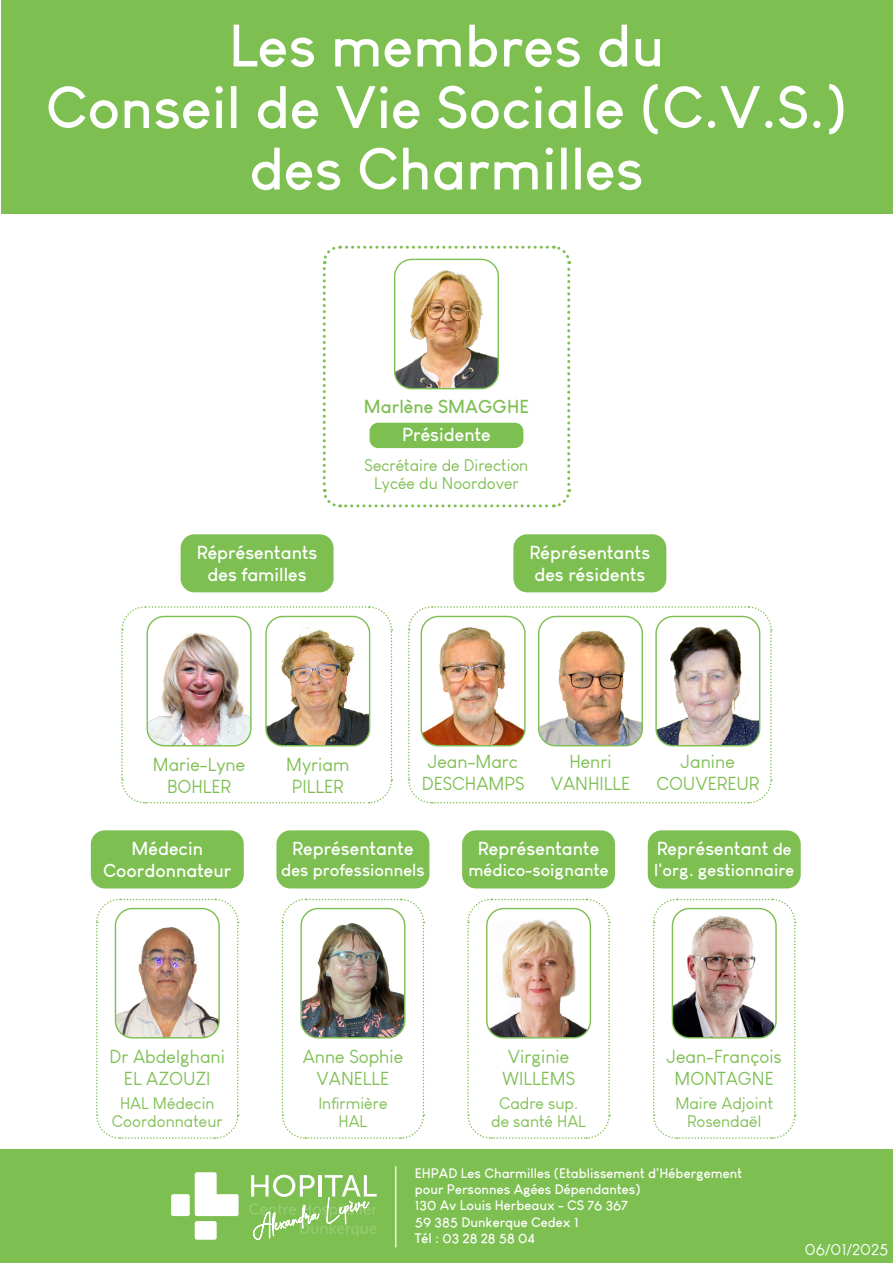
<style>
.page{position:relative;width:893px;height:1263px;background:#fff}
.page>*{position:absolute;margin:0;border:0;box-sizing:border-box;transform-origin:0 0}
.t1{font:700 58.5px "Louis George Cafe";color:#fff}
.t2{font:18.45px/22.2px "Louis George Cafe";color:#7ebf52;text-align:center}
.t3{font:700 18.45px "Louis George Cafe";color:#fff}
.t4{font:700 18.45px "Louis George Cafe";color:#7ebf52}
.t5{font:700 17.1px "Louis George Cafe";color:#fff}
.t6{font:16.5px "Louis George Cafe";color:#7ebf52}
.t7{font:16.5px "Louis George Cafe";color:#fff}
.t8{font:700 13.5px "Louis George Cafe";color:#fff}
.s1{font-size:17.1px}
</style>
<div class="page">
<div style="left:1px;top:0;width:892px;height:213px;background:#7ebf52"></div>
<svg style="left:322px;top:245px;width:250px;height:263px"></svg>
<img style="left:395px;top:259px;width:103px;height:130px">
<div style="left:394px;top:259px;width:105px;height:130px;border:1px solid #7ebf52;border-radius:17px"></div>
<div style="left:91px;top:830px;width:153px;height:58px;background:#7ebf52;border-radius:14px"></div>
<svg style="left:96px;top:898px;width:143px;height:241px"></svg>
<img style="left:115px;top:908px;width:104px;height:130px">
<div style="left:115px;top:908px;width:105px;height:130px;border:1px solid #7ebf52;border-radius:17px"></div>
<div style="left:276px;top:830px;width:153px;height:58px;background:#7ebf52;border-radius:14px"></div>
<svg style="left:281px;top:898px;width:144px;height:241px"></svg>
<img style="left:301px;top:908px;width:104px;height:130px">
<div style="left:300px;top:908px;width:105px;height:130px;border:1px solid #7ebf52;border-radius:17px"></div>
<div style="left:462px;top:830px;width:153px;height:58px;background:#7ebf52;border-radius:14px"></div>
<svg style="left:467px;top:898px;width:144px;height:241px"></svg>
<img style="left:487px;top:908px;width:103px;height:130px">
<div style="left:486px;top:908px;width:105px;height:130px;border:1px solid #7ebf52;border-radius:17px"></div>
<div style="left:648px;top:830px;width:153px;height:58px;background:#7ebf52;border-radius:14px"></div>
<svg style="left:653px;top:898px;width:143px;height:241px"></svg>
<img style="left:672px;top:908px;width:104px;height:130px">
<div style="left:672px;top:908px;width:105px;height:130px;border:1px solid #7ebf52;border-radius:17px"></div>
<svg style="left:121px;top:606px;width:272px;height:198px"></svg>
<div style="left:181px;top:534px;width:153px;height:58px;background:#7ebf52;border-radius:14px"></div>
<img style="left:266px;top:623px;width:104px;height:123px">
<div style="left:265px;top:616px;width:105px;height:130px;border:1px solid #7ebf52;border-radius:17px"></div>
<img style="left:147px;top:628px;width:104px;height:118px">
<div style="left:147px;top:616px;width:105px;height:130px;border:1px solid #7ebf52;border-radius:17px"></div>
<div style="left:513px;top:534px;width:153px;height:58px;background:#7ebf52;border-radius:14px"></div>
<svg style="left:408px;top:606px;width:364px;height:198px"></svg>
<img style="left:421px;top:616px;width:104px;height:130px">
<div style="left:421px;top:616px;width:105px;height:130px;border:1px solid #7ebf52;border-radius:17px"></div>
<img style="left:539px;top:616px;width:103px;height:130px">
<div style="left:538px;top:616px;width:105px;height:130px;border:1px solid #7ebf52;border-radius:17px"></div>
<img style="left:656px;top:616px;width:104px;height:130px">
<div style="left:655px;top:616px;width:105px;height:130px;border:1px solid #7ebf52;border-radius:17px"></div>
<div style="left:0;top:1150px;width:893px;height:113px;background:#7ebf52"></div>
<svg style="left:195px;top:1172px;width:44px;height:44px"></svg>
<div style="left:171px;top:1194px;width:19px;height:22px;background:#fff;border-radius:2px"></div>
<div style="left:195px;top:1221px;width:22px;height:19px;background:#fff;border-radius:2px"></div>
<svg style="left:249px;top:1175px;width:128px;height:65px"></svg>
<hr style="left:395px;top:1166px;width:1px;height:81px;background:#fff">
<p class="t1" style="left:229px;top:8px;width:437px">Les membres du</p>
<p class="t1" style="left:46px;top:70px;width:803px">Conseil de Vie Sociale (C.V.S.)</p>
<p class="t1" style="left:249px;top:131px;width:396px">des Charmilles</p>
<p class="t3" style="left:197px;top:541px;width:122px">Réprésentants</p>
<p class="t3" style="left:207px;top:563px;width:101px">des familles</p>
<p class="t4" style="left:364px;top:394px;width:167px">Marlène SMAGGHE</p>
<p class="t3" style="left:402px;top:423px;width:90px">Présidente</p>
<p class="t6" style="left:365px;top:455px;width:165px">Secrétaire de Direction</p>
<p class="t6" style="left:374px;top:473px;width:146px">Lycée du Noordover</p>
<p class="t3" style="left:529px;top:541px;width:122px">Réprésentants</p>
<p class="t3" style="left:534px;top:563px;width:113px">des résidents</p>
<p class="t2" style="left:153px;top:753px;width:94px">Marie-Lyne</p>
<p class="t2" style="left:167px;top:776px;width:65px">BOHLER</p>
<p class="t2" style="left:286px;top:753px;width:65px">Myriam</p>
<p class="t2" style="left:292px;top:776px;width:53px">PILLER</p>
<p class="t2" style="left:428px;top:751px;width:91px">Jean-Marc</p>
<p class="t2" style="left:422px;top:773px;width:104px">DESCHAMPS</p>
<p class="t2" style="left:569px;top:751px;width:44px">Henri</p>
<p class="t2" style="left:551px;top:773px;width:81px">VANHILLE</p>
<p class="t2" style="left:681px;top:751px;width:55px">Janine</p>
<p class="t2" style="left:656px;top:773px;width:105px">COUVEREUR</p>
<p class="t3" style="left:131px;top:837px;width:73px">Médecin</p>
<p class="t3" style="left:103px;top:859px;width:130px">Coordonnateur</p>
<p class="t3" style="left:292px;top:837px;width:123px">Représentante</p>
<p class="t5" style="left:281px;top:859px;width:145px">des professionnels</p>
<p class="t3" style="left:478px;top:837px;width:123px">Représentante</p>
<p class="t5" style="left:468px;top:859px;width:142px">médico-soignante</p>
<p class="t3" style="left:657px;top:837px;width:137px">Représentant <span class="s1">de</span></p>
<p class="t5" style="left:654px;top:859px;width:142px">l'org. gestionnaire</p>
<p class="t2" style="left:110px;top:1045px;width:117px">Dr Abdelghani</p>
<p class="t2" style="left:124px;top:1068px;width:88px">EL AZOUZI</p>
<p class="t6" style="left:120px;top:1093px;width:96px">HAL Médecin</p>
<p class="t6" style="left:112px;top:1111px;width:112px">Coordonnateur</p>
<p class="t2" style="left:303px;top:1045px;width:102px">Anne Sophie<br>VANELLE</p>
<p class="t6" style="left:318px;top:1093px;width:71px">Infirmière</p>
<p class="t6" style="left:339px;top:1111px;width:30px">HAL</p>
<p class="t2" style="left:508px;top:1045px;width:63px">Virginie</p>
<p class="t2" style="left:502px;top:1068px;width:75px">WILLEMS</p>
<p class="t6" style="left:499px;top:1093px;width:81px">Cadre sup.</p>
<p class="t6" style="left:491px;top:1111px;width:96px">de santé HAL</p>
<p class="t2" style="left:667px;top:1045px;width:116px">Jean-François</p>
<p class="t2" style="left:675px;top:1068px;width:101px">MONTAGNE</p>
<p class="t6" style="left:675px;top:1093px;width:99px">Maire Adjoint</p>
<p class="t6" style="left:687px;top:1111px;width:76px">Rosendaël</p>
<p class="t8" style="left:415px;top:1164px;width:329px">EHPAD Les Charmilles (Etablissement d'Hébergement</p>
<p class="t8" style="left:415px;top:1181px;width:227px">pour Personnes Agées Dépendantes)</p>
<p class="t8" style="left:415px;top:1197px;width:215px">130 Av Louis Herbeaux - CS 76 367</p>
<p class="t8" style="left:415px;top:1213px;width:165px">59 385 Dunkerque Cedex 1</p>
<p class="t8" style="left:415px;top:1229px;width:122px">Tél : 03 28 28 58 04</p>
<p class="t7" style="left:805px;top:1239px;width:85px">06/01/2025</p>
</div>
